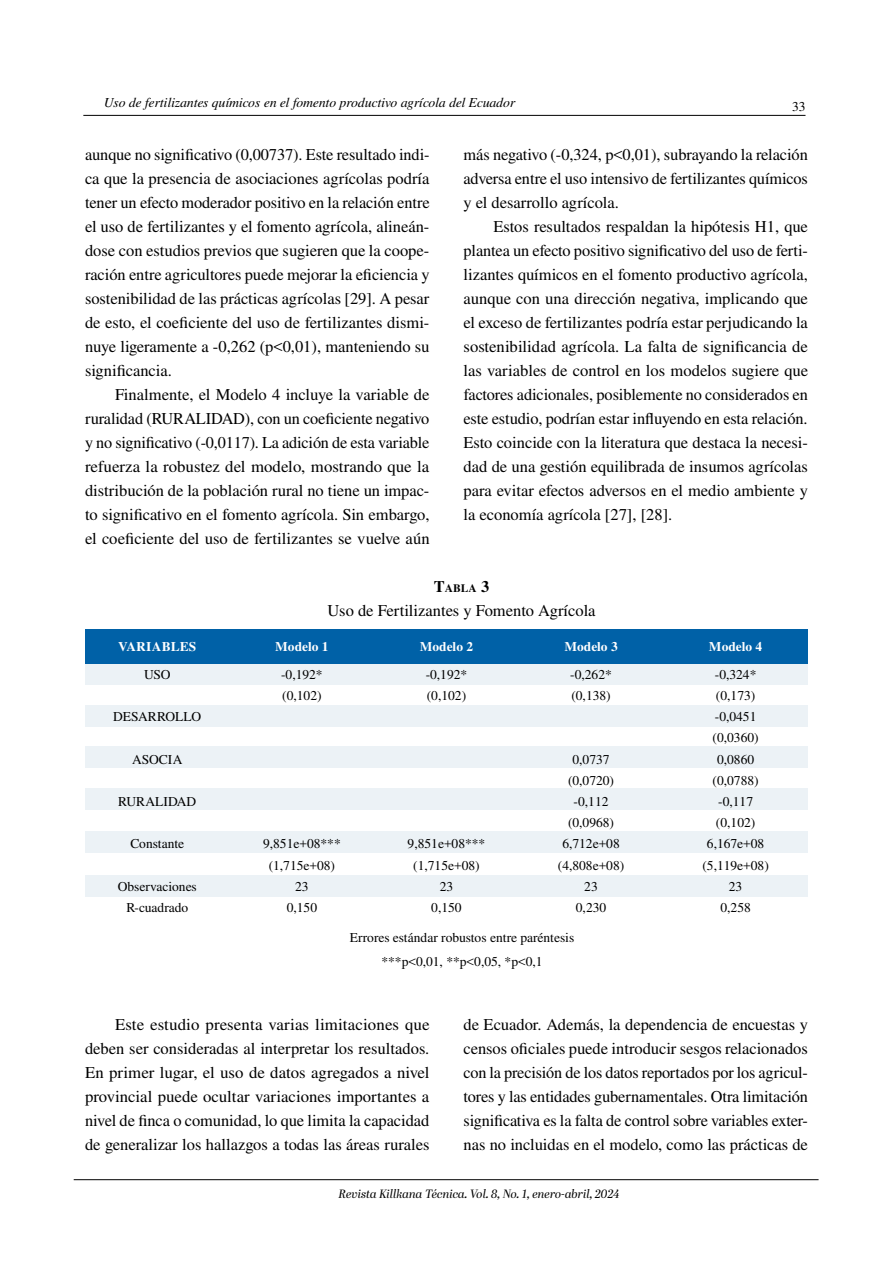
<style>
.page{position:relative;width:893px;height:1263px;background:#fff}
.page>*{position:absolute;margin:0;border:0;box-sizing:border-box;transform-origin:0 0}
.PARRAFO{font:16.5px/24px "Nimbus Rom No 9 L";color:#000;text-align:justify}
.PARRAFO-2{font:13.5px "Nimbus Rom No 9 L";color:#000}
.t1{font:italic 13.5px "Nimbus Rom No 9 L";color:#000}
.PARRAFO-3{font:500 13.5px "Nimbus Rom No 9 L";color:#fff}
.t2{font:italic 12px "Abril Display";color:#000}
.PARRAFO-4{font:500 11.55px "Nimbus Rom No 9 L";color:#000}
.s1{font-size:16.5px}
</style>
<div class="page">
<hr style="left:74px;top:1179px;width:745px;height:1px;background:#000">
<hr style="left:83px;top:115px;width:722px;height:1px;background:#000">
<div style="left:85px;top:664px;width:723px;height:21px;background:#ecf2f6"></div>
<div style="left:85px;top:705px;width:723px;height:21px;background:#ecf2f6"></div>
<div style="left:85px;top:746px;width:723px;height:22px;background:#ecf2f6"></div>
<div style="left:85px;top:788px;width:723px;height:21px;background:#ecf2f6"></div>
<div style="left:85px;top:831px;width:723px;height:22px;background:#ecf2f6"></div>
<div style="left:85px;top:875px;width:723px;height:22px;background:#ecf2f6"></div>
<div style="left:85px;top:629px;width:723px;height:35px;background:#0061a7"></div>
<p class="t1" style="left:104px;top:94px;width:413px">Uso de fertilizantes químicos en el fomento productivo agrícola del Ecuador</p>
<p class="PARRAFO-2" style="left:792px;top:96px;width:15px">33</p>
<p class="PARRAFO" style="left:85px;top:142px;width:346px">aunque no significativo (0,00737). Este resultado indi&shy;ca que la presencia de asociaciones agrícolas podría tener un efecto moderador positivo en la relación entre el uso de fertilizantes y el fomento agrícola, alineán&shy;dose con estudios previos que sugieren que la coope&shy;ración entre agricultores puede mejorar la eficiencia y sostenibilidad de las prácticas agrícolas [29]. A pesar de esto, el coeficiente del uso de fertilizantes dismi&shy;nuye ligeramente a -0,262 (p&lt;0,01), manteniendo su significancia.</p>
<p class="PARRAFO" style="left:85px;top:382px;width:346px;text-indent:30px">Finalmente, el Modelo 4 incluye la variable de ruralidad (RURALIDAD), con un coeficiente negativo y no significativo (-0,0117). La adición de esta variable refuerza la robustez del modelo, mostrando que la distribución de la población rural no tiene un impac&shy;to significativo en el fomento agrícola. Sin embargo, el coeficiente del uso de fertilizantes se vuelve aún</p>
<p class="PARRAFO" style="left:463px;top:142px;width:346px">más negativo (-0,324, p&lt;0,01), subrayando la relación adversa entre el uso intensivo de fertilizantes químicos y el desarrollo agrícola.</p>
<p class="PARRAFO" style="left:463px;top:214px;width:346px;text-indent:30px">Estos resultados respaldan la hipótesis H1, que plantea un efecto positivo significativo del uso de ferti&shy;lizantes químicos en el fomento productivo agrícola, aunque con una dirección negativa, implicando que el exceso de fertilizantes podría estar perjudicando la sostenibilidad agrícola. La falta de significancia de las variables de control en los modelos sugiere que factores adicionales, posiblemente no considerados en este estudio, podrían estar influyendo en esta relación.<br>Esto coincide con la literatura que destaca la necesi&shy;dad de una gestión equilibrada de insumos agrícolas para evitar efectos adversos en el medio ambiente y la economía agrícola [27], [28].</p>
<p class="PARRAFO-4" style="left:434px;top:580px;width:57px"><span class="s1">T</span>abla <span class="s1">3</span></p>
<p class="PARRAFO" style="left:327px;top:598px;width:270px">Uso de Fertilizantes y Fomento Agrícola</p>
<p class="PARRAFO-3" style="left:118px;top:637px;width:80px">VARIABLES</p>
<p class="PARRAFO-3" style="left:275px;top:637px;width:55px">Modelo 1</p>
<p class="PARRAFO-3" style="left:420px;top:637px;width:55px">Modelo 2</p>
<p class="PARRAFO-3" style="left:564px;top:637px;width:55px">Modelo 3</p>
<p class="PARRAFO-3" style="left:709px;top:637px;width:55px">Modelo 4</p>
<p class="PARRAFO-2" style="left:144px;top:664px;width:28px">USO</p>
<p class="PARRAFO-2" style="left:281px;top:664px;width:43px">-0,192*</p>
<p class="PARRAFO-2" style="left:426px;top:664px;width:43px">-0,192*</p>
<p class="PARRAFO-2" style="left:570px;top:664px;width:43px">-0,262*</p>
<p class="PARRAFO-2" style="left:715px;top:664px;width:43px">-0,324*</p>
<p class="PARRAFO-2" style="left:282px;top:686px;width:41px">(0,102)</p>
<p class="PARRAFO-2" style="left:427px;top:686px;width:41px">(0,102)</p>
<p class="PARRAFO-2" style="left:571px;top:686px;width:41px">(0,138)</p>
<p class="PARRAFO-2" style="left:716px;top:686px;width:41px">(0,173)</p>
<p class="PARRAFO-2" style="left:113px;top:707px;width:90px">DESARROLLO</p>
<p class="PARRAFO-2" style="left:715px;top:707px;width:43px">-0,0451</p>
<p class="PARRAFO-2" style="left:713px;top:728px;width:48px">(0,0360)</p>
<p class="PARRAFO-2" style="left:132px;top:749px;width:52px">ASOCIA</p>
<p class="PARRAFO-2" style="left:572px;top:749px;width:39px">0,0737</p>
<p class="PARRAFO-2" style="left:717px;top:749px;width:39px">0,0860</p>
<p class="PARRAFO-2" style="left:568px;top:770px;width:48px">(0,0720)</p>
<p class="PARRAFO-2" style="left:713px;top:770px;width:48px">(0,0788)</p>
<p class="PARRAFO-2" style="left:118px;top:792px;width:80px">RURALIDAD</p>
<p class="PARRAFO-2" style="left:574px;top:792px;width:36px">-0,112</p>
<p class="PARRAFO-2" style="left:718px;top:792px;width:36px">-0,117</p>
<p class="PARRAFO-2" style="left:568px;top:813px;width:48px">(0,0968)</p>
<p class="PARRAFO-2" style="left:716px;top:813px;width:41px">(0,102)</p>
<p class="PARRAFO-2" style="left:130px;top:834px;width:55px">Constante</p>
<p class="PARRAFO-2" style="left:263px;top:834px;width:79px">9,851e+08***</p>
<p class="PARRAFO-2" style="left:408px;top:834px;width:79px">9,851e+08***</p>
<p class="PARRAFO-2" style="left:562px;top:834px;width:59px">6,712e+08</p>
<p class="PARRAFO-2" style="left:707px;top:834px;width:59px">6,167e+08</p>
<p class="PARRAFO-2" style="left:269px;top:855px;width:68px">(1,715e+08)</p>
<p class="PARRAFO-2" style="left:413px;top:855px;width:68px">(1,715e+08)</p>
<p class="PARRAFO-2" style="left:558px;top:855px;width:68px">(4,808e+08)</p>
<p class="PARRAFO-2" style="left:702px;top:855px;width:68px">(5,119e+08)</p>
<p class="PARRAFO-2" style="left:118px;top:877px;width:81px">Observaciones</p>
<p class="PARRAFO-2" style="left:295px;top:877px;width:15px">23</p>
<p class="PARRAFO-2" style="left:440px;top:877px;width:15px">23</p>
<p class="PARRAFO-2" style="left:584px;top:877px;width:15px">23</p>
<p class="PARRAFO-2" style="left:729px;top:877px;width:15px">23</p>
<p class="PARRAFO-2" style="left:126px;top:898px;width:63px">R-cuadrado</p>
<p class="PARRAFO-2" style="left:287px;top:898px;width:32px">0,150</p>
<p class="PARRAFO-2" style="left:431px;top:898px;width:32px">0,150</p>
<p class="PARRAFO-2" style="left:576px;top:898px;width:32px">0,230</p>
<p class="PARRAFO-2" style="left:720px;top:898px;width:32px">0,258</p>
<p class="PARRAFO-2" style="left:350px;top:927px;width:226px">Errores estándar robustos entre paréntesis</p>
<p class="PARRAFO-2" style="left:381px;top:951px;width:163px">***p&lt;0,01, **p&lt;0,05, *p&lt;0,1</p>
<p class="PARRAFO" style="left:85px;top:1011px;width:346px;text-indent:30px">Este estudio presenta varias limitaciones que deben ser consideradas al interpretar los resultados.<br>En primer lugar, el uso de datos agregados a nivel provincial puede ocultar variaciones importantes a nivel de finca o comunidad, lo que limita la capacidad de generalizar los hallazgos a todas las áreas rurales</p>
<p class="PARRAFO" style="left:463px;top:1011px;width:346px">de Ecuador. Además, la dependencia de encuestas y censos oficiales puede introducir sesgos relacionados con la precisión de los datos reportados por los agricul&shy;tores y las entidades gubernamentales. Otra limitación significativa es la falta de control sobre variables exter&shy;nas no incluidas en el modelo, como las prácticas de</p>
<p class="t2" style="left:339px;top:1185px;width:283px">Revista Killkana Técnica. Vol. 8, No. 1, enero-abril, 2024</p>
</div>
